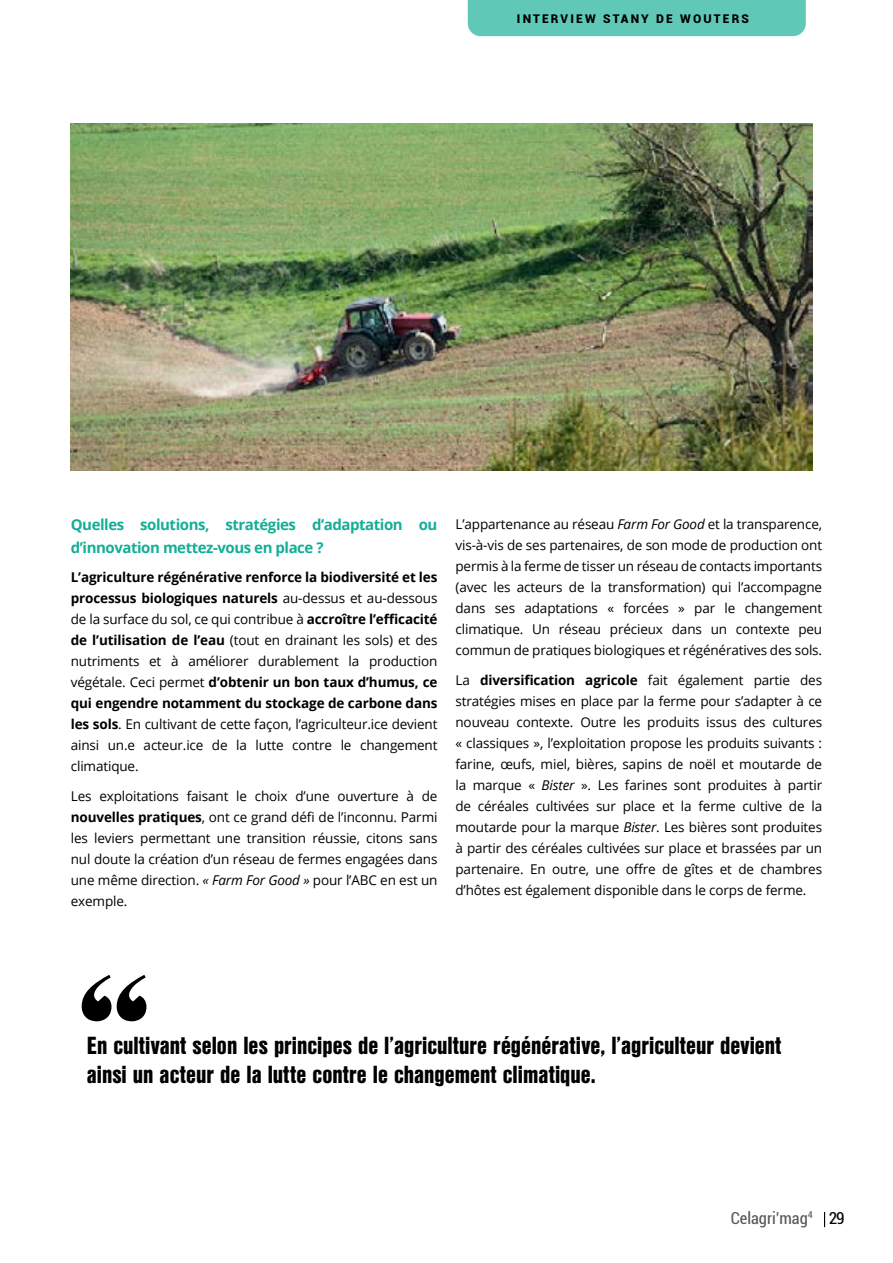
<style>
.page{position:relative;width:893px;height:1263px;background:#fff}
.page>*{position:absolute;margin:0;border:0;box-sizing:border-box;transform-origin:0 0}
.t1{font:italic 167.4px "Abril Fatface";color:#000}
.t2{font:900 24px "Nimbus San Con L";color:#000}
.t3{font:condensed 16.5px "Roboto";color:#575756}
.t4{font:condensed 16.5px "Roboto";color:#000}
.t5{font:700 15px/22.5px "Open Sans";letter-spacing:-.03em;color:#14ae96}
.t6{font:13.5px/21px "Open Sans";letter-spacing:-.01em;color:#000;text-align:justify}
.t7{font:900 12px "Roboto";letter-spacing:.18em;color:#000}
.t8{font:condensed 9.6px "Roboto";color:#575756}
.s1{font-weight:700}
.s2{font-style:italic}
</style>
<div class="page">
<svg style="left:824px;top:1212px;width:1px;height:15px"></svg>
<img style="left:71px;top:123px;width:742px;height:348px">
<div style="left:468px;top:0;width:338px;height:36px;background:#5fc8b7"></div>
<p class="t7" style="left:517px;top:10px;width:234px">INTERVIEW STANY DE WOUTERS</p>
<p class="t5" style="left:71px;top:513px;width:368px">Quelles solutions, stratégies d’adaptation ou d’innovation mettez-vous en place ?</p>
<p class="t6" style="left:71px;top:566px;width:368px"><span class="s1">L’agriculture régénérative renforce la biodiversité et les processus biologiques naturels</span> au-dessus et au-dessous de la surface du sol, ce qui contribue à <span class="s1">accroître l’efficacité de l’utilisation de l’eau</span> (tout en drainant les sols) et des nutriments et à améliorer durablement la production végétale. Ceci permet <span class="s1">d’obtenir un bon taux d’humus, ce qui engendre notamment du stockage de carbone dans les sols</span>. En cultivant de cette façon, l’agriculteur.ice devient ainsi un.e acteur.ice de la lutte contre le changement climatique.</p>
<p class="t6" style="left:71px;top:785px;width:368px">Les exploitations faisant le choix d’une ouverture à de <span class="s1">nouvelles pratiques</span>, ont ce grand défi de l’inconnu. Parmi les leviers permettant une transition réussie, citons sans nul doute la création d’un réseau de fermes engagées dans une même direction. <span class="s2">« Farm For Good »</span> pour l’ABC en est un exemple.</p>
<p class="t6" style="left:455px;top:513px;width:368px">L’appartenance au réseau <span class="s2">Farm For Good</span> et la transparence, vis-à-vis de ses partenaires, de son mode de production ont permis à la ferme de tisser un réseau de contacts importants (avec les acteurs de la transformation) qui l’accompagne dans ses adaptations « forcées » par le changement climatique. Un réseau précieux dans un contexte peu commun de pratiques biologiques et régénératives des sols.</p>
<p class="t6" style="left:455px;top:669px;width:368px">La <span class="s1">diversification agricole</span> fait également partie des stratégies mises en place par la ferme pour s’adapter à ce nouveau contexte. Outre les produits issus des cultures « classiques », l’exploitation propose les produits suivants : farine, œufs, miel, bières, sapins de noël et moutarde de la marque « <span class="s2">Bister</span> ». Les farines sont produites à partir de céréales cultivées sur place et la ferme cultive de la moutarde pour la marque <span class="s2">Bister</span>. Les bières sont produites à partir des céréales cultivées sur place et brassées par un partenaire. En outre, une offre de gîtes et de chambres d’hôtes est également disponible dans le corps de ferme.</p>
<h1 class="t1" style="left:64px;top:922px;width:83px">“</h1>
<h2 class="t2" style="left:87px;top:1027px;width:696px">En cultivant selon les principes de l’agriculture régénérative, l’agriculteur devient</h2>
<h2 class="t2" style="left:87px;top:1056px;width:510px">ainsi un acteur de la lutte contre le changement climatique.</h2>
<p class="t3" style="left:731px;top:1206px;width:79px">Celagri’mag</p>
<p class="t4" style="left:829px;top:1207px;width:17px">29</p>
<p class="t8" style="left:808px;top:1208px;width:6px">4</p>
</div>
